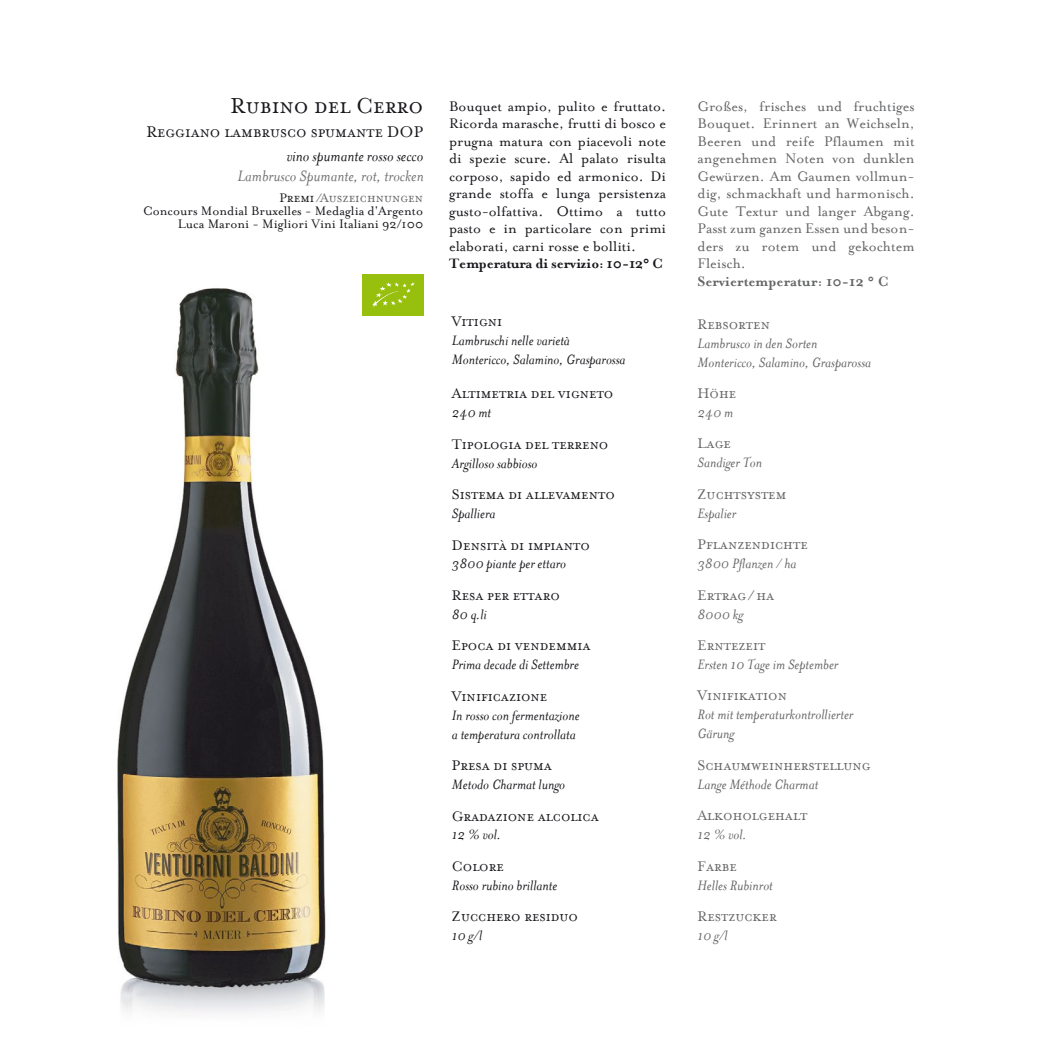
<style>
.page{position:relative;width:1042px;height:1042px;background:#fff}
.page>*{position:absolute;margin:0;border:0;box-sizing:border-box;transform-origin:0 0}
.t1{font:24.5px "Mrs Eaves Small Caps";color:#1a171c}
.t2{font:italic 17.5px "Mrs Eaves";color:#707172}
.t3{font:17.5px "Mrs Eaves Small Caps";color:#1a171c}
.t4{font:italic 17.5px "Mrs Eaves";color:#1a171c}
.t5{font:15.75px/17.5px "Mrs Eaves Roman";color:#1a171c;text-align:justify}
.t6{font:15.75px/17.5px "Mrs Eaves Roman";color:#646567;text-align:justify}
.t7{font:italic 15.75px/18.9px "Mrs Eaves";color:#1a171c}
.t8{font:italic 15.75px/18.9px "Mrs Eaves";color:#646567}
.t9{font:15.75px "Mrs Eaves Small Caps";color:#1a171c}
.t10{font:15.75px "Mrs Eaves Small Caps";color:#646567}
.t11{font:700 15.75px "Mrs Eaves";color:#1a171c}
.t12{font:700 15.75px "Mrs Eaves";color:#646567}
.t13{font:14px/13.1px "Mrs Eaves Roman";color:#1a171c;text-align:right}
.t14{font:14px "Mrs Eaves Small Caps";color:#646567}
.s1{color:#1a171c}
</style>
<div class="page">
<img style="left:117px;top:288px;width:209px;height:725px">
<div style="left:362px;top:274px;width:62px;height:41px;background:#97bf0d"></div>
<svg style="left:372px;top:282px;width:43px;height:25px"></svg>
<h1 class="t1" style="left:230px;top:93px;width:194px">Rubino del Cerro</h1>
<p class="t3" style="left:146px;top:122px;width:278px">Reggiano lambrusco spumante DOP</p>
<p class="t4" style="left:286px;top:147px;width:138px">vino spumante rosso secco</p>
<p class="t2" style="left:238px;top:166px;width:188px">Lambrusco Spumante, rot, trocken</p>
<p class="t14" style="left:279px;top:190px;width:145px"><span class="s1">Premi</span> /Auszeichnungen</p>
<p class="t13" style="left:143px;top:204px;width:282px">Concours Mondial Bruxelles - Medaglia d'Argento<br>Luca Maroni - Migliori Vini Italiani 92/100</p>
<p class="t5" style="left:449px;top:97px;width:219px">Bouquet ampio, pulito e fruttato.<br>Ricorda marasche, frutti di bosco e prugna matura con piacevoli note di spezie scure. Al palato risulta corposo, sapido ed armonico. Di grande stoffa e lunga persistenza gusto-olfattiva. Ottimo a tutto pasto e in particolare con primi elaborati, carni rosse e bolliti.</p>
<p class="t11" style="left:449px;top:254px;width:216px">Temperatura di servizio: 10-12° C</p>
<p class="t9" style="left:452px;top:313px;width:52px">Vitigni</p>
<p class="t7" style="left:452px;top:331px;width:175px">Lambruschi nelle varietà<br>Montericco, Salamino, Grasparossa</p>
<p class="t9" style="left:452px;top:385px;width:163px">Altimetria del vigneto</p>
<p class="t7" style="left:452px;top:403px;width:41px">240 mt</p>
<p class="t9" style="left:452px;top:436px;width:158px">Tipologia del terreno</p>
<p class="t7" style="left:452px;top:454px;width:87px">Argilloso sabbioso</p>
<p class="t9" style="left:452px;top:486px;width:164px">Sistema di allevamento</p>
<p class="t7" style="left:452px;top:504px;width:45px">Spalliera</p>
<p class="t9" style="left:452px;top:537px;width:139px">Densità di impianto</p>
<p class="t7" style="left:452px;top:554px;width:116px">3800 piante per ettaro</p>
<p class="t9" style="left:452px;top:587px;width:109px">Resa per ettaro</p>
<p class="t7" style="left:452px;top:605px;width:36px">80 q.li</p>
<p class="t9" style="left:452px;top:637px;width:140px">Epoca di vendemmia</p>
<p class="t7" style="left:452px;top:655px;width:129px">Prima decade di Settembre</p>
<p class="t9" style="left:452px;top:688px;width:97px">Vinificazione</p>
<p class="t7" style="left:452px;top:706px;width:129px">In rosso con fermentazione a temperatura controllata</p>
<p class="t9" style="left:452px;top:757px;width:102px">Presa di spuma</p>
<p class="t7" style="left:452px;top:775px;width:115px">Metodo Charmat lungo</p>
<p class="t9" style="left:452px;top:807px;width:148px">Gradazione alcolica</p>
<p class="t7" style="left:452px;top:825px;width:51px">12 % vol.</p>
<p class="t9" style="left:452px;top:858px;width:53px">Colore</p>
<p class="t7" style="left:452px;top:876px;width:107px">Rosso rubino brillante</p>
<p class="t9" style="left:452px;top:908px;width:128px">Zucchero residuo</p>
<p class="t7" style="left:452px;top:926px;width:32px">10 g/l</p>
<p class="t6" style="left:697px;top:97px;width:219px">Großes, frisches und fruchtiges Bouquet. Erinnert an Weichseln, Beeren und reife Pflaumen mit angenehmen Noten von dunklen Gewürzen. Am Gaumen vollmun&shy;dig, schmackhaft und harmonisch.<br>Gute Textur und langer Abgang.<br>Passt zum ganzen Essen und beson&shy;ders zu rotem und gekochtem Fleisch.</p>
<p class="t12" style="left:697px;top:272px;width:193px">Serviertemperatur: 10-12 ° C</p>
<p class="t10" style="left:697px;top:316px;width:74px">Rebsorten</p>
<p class="t8" style="left:697px;top:334px;width:175px">Lambrusco in den Sorten<br>Montericco, Salamino, Grasparossa</p>
<p class="t10" style="left:697px;top:385px;width:40px">Höhe</p>
<p class="t8" style="left:697px;top:403px;width:37px">240 m</p>
<p class="t10" style="left:697px;top:435px;width:35px">Lage</p>
<p class="t8" style="left:697px;top:453px;width:66px">Sandiger Ton</p>
<p class="t10" style="left:697px;top:486px;width:90px">Zuchtsystem</p>
<p class="t8" style="left:697px;top:504px;width:40px">Espalier</p>
<p class="t10" style="left:697px;top:536px;width:112px">Pflanzendichte</p>
<p class="t8" style="left:697px;top:554px;width:100px">3800 Pflanzen / ha</p>
<p class="t10" style="left:697px;top:587px;width:78px">Ertrag / ha</p>
<p class="t8" style="left:697px;top:604px;width:47px">8000 kg</p>
<p class="t10" style="left:697px;top:637px;width:69px">Erntezeit</p>
<p class="t8" style="left:697px;top:655px;width:142px">Ersten 10 Tage im September</p>
<p class="t10" style="left:697px;top:687px;width:91px">Vinifikation</p>
<p class="t8" style="left:697px;top:705px;width:157px">Rot mit temperaturkontrollierter<br>Gärung</p>
<p class="t10" style="left:697px;top:757px;width:175px">Schaumweinherstellung</p>
<p class="t8" style="left:697px;top:775px;width:122px">Lange Méthode Charmat</p>
<p class="t10" style="left:697px;top:807px;width:111px">Alkoholgehalt</p>
<p class="t8" style="left:697px;top:825px;width:51px">12 % vol.</p>
<p class="t10" style="left:697px;top:858px;width:41px">Farbe</p>
<p class="t8" style="left:697px;top:875px;width:77px">Helles Rubinrot</p>
<p class="t10" style="left:697px;top:908px;width:81px">Restzucker</p>
<p class="t8" style="left:697px;top:926px;width:32px">10 g/l</p>
</div>
